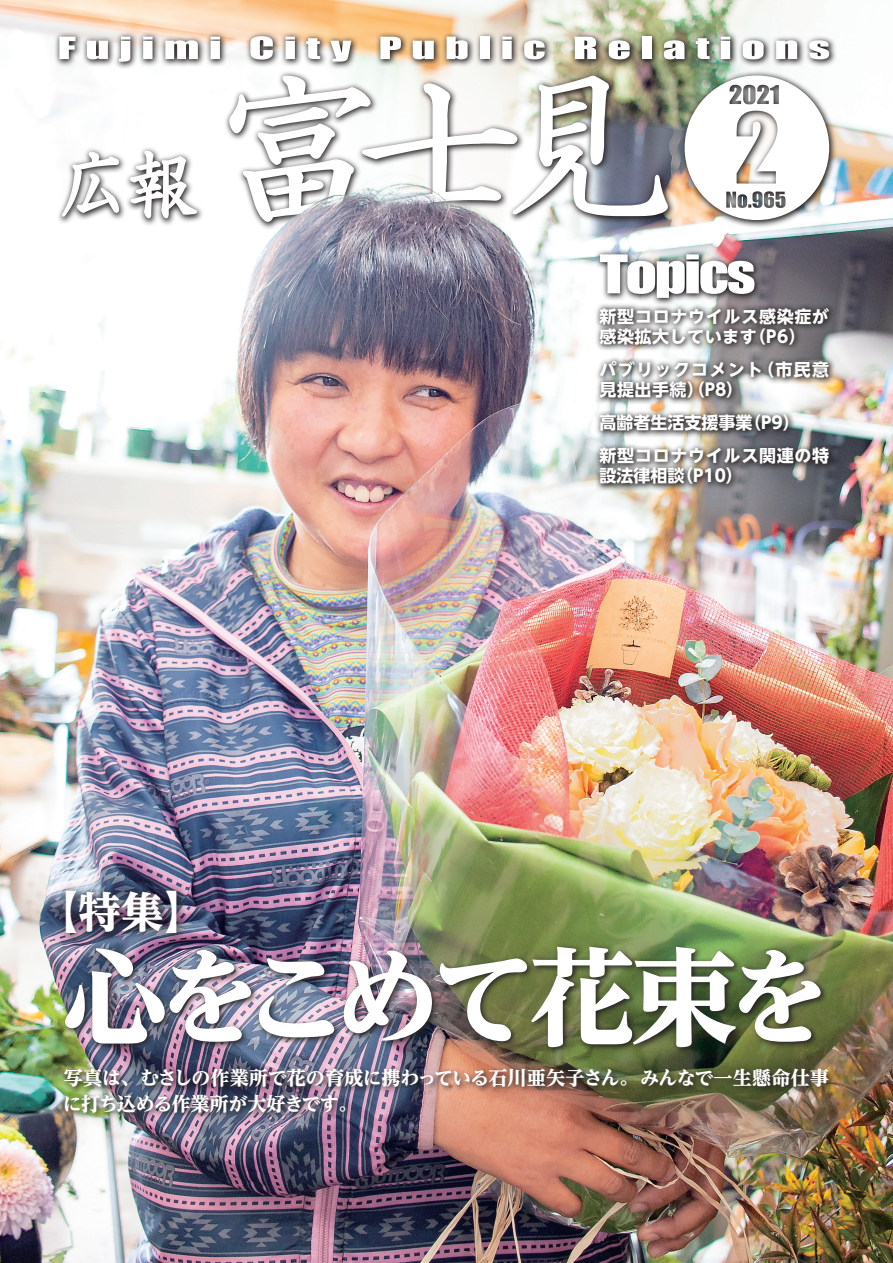
<style>
.page{position:relative;width:893px;height:1263px;background:#fff}
.page>*{position:absolute;margin:0;border:0;box-sizing:border-box;transform-origin:0 0}
.t1{font:800 106.35px "UD Reimin Pr 6 N";letter-spacing:-.11em;color:#fff}
.t2{font:49.35px "Impact";letter-spacing:-.04em;color:#fff;scale:1.25 1}
.t3{font:800 42.45px "UD Reimin Pr 6 N";color:#fff}
.t4{font:800 19.2px/25.5px "UD Reimin Pr 6 N";letter-spacing:-.02em;color:#fff}
.t5{font:700 16.95px/20.2px "UD Shin Go NT Pr 6 N";letter-spacing:.04em;color:#fff}
.t6{font:700 16.95px/20.2px "UD Shin Go NT Pr 6 N";letter-spacing:.075em;color:#fff}
.t7{font:700 16.95px "UD Shin Go NT Pr 6 N";color:#fff}
</style>
<div class="page">
<img style="left:0;top:0;width:893px;height:1263px">
<img style="left:57px;top:70px;width:619px;height:160px">
<svg style="left:40px;top:75px;width:628px;height:147px"></svg>
<img style="left:54px;top:31px;width:783px;height:39px">
<svg style="left:59px;top:37px;width:16px;height:22px"></svg>
<svg style="left:87px;top:41px;width:21px;height:18px"></svg>
<svg style="left:119px;top:37px;width:11px;height:25px"></svg>
<svg style="left:143px;top:37px;width:10px;height:22px"></svg>
<svg style="left:165px;top:40px;width:33px;height:19px"></svg>
<svg style="left:211px;top:37px;width:9px;height:22px"></svg>
<svg style="left:250px;top:36px;width:23px;height:24px"></svg>
<svg style="left:285px;top:37px;width:10px;height:22px"></svg>
<svg style="left:306px;top:38px;width:14px;height:21px"></svg>
<svg style="left:330px;top:41px;width:21px;height:21px"></svg>
<svg style="left:380px;top:37px;width:21px;height:22px"></svg>
<svg style="left:413px;top:41px;width:21px;height:18px"></svg>
<svg style="left:447px;top:37px;width:21px;height:22px"></svg>
<div style="left:480px;top:37px;width:9px;height:22px;background:#fff"></div>
<svg style="left:502px;top:37px;width:10px;height:22px"></svg>
<svg style="left:524px;top:40px;width:21px;height:19px"></svg>
<svg style="left:575px;top:37px;width:21px;height:22px"></svg>
<svg style="left:609px;top:40px;width:21px;height:19px"></svg>
<div style="left:642px;top:37px;width:10px;height:22px;background:#fff"></div>
<svg style="left:664px;top:40px;width:20px;height:19px"></svg>
<svg style="left:696px;top:38px;width:14px;height:21px"></svg>
<svg style="left:721px;top:37px;width:9px;height:22px"></svg>
<svg style="left:743px;top:40px;width:21px;height:19px"></svg>
<svg style="left:776px;top:40px;width:21px;height:19px"></svg>
<svg style="left:809px;top:40px;width:20px;height:19px"></svg>
<div style="left:595px;top:302px;width:242px;height:190px;background:#231f20;opacity:.95"></div>
<svg style="left:595px;top:249px;width:167px;height:57px"></svg>
<img style="left:61px;top:943px;width:767px;height:112px">
<img style="left:61px;top:1065px;width:776px;height:55px">
<img style="left:58px;top:883px;width:129px;height:61px">
<img style="left:679px;top:70px;width:159px;height:158px">
<svg style="left:685px;top:75px;width:144px;height:145px"></svg>
<img style="left:237px;top:190px;width:318px;height:35px">
<h2 class="t2" style="left:600px;top:236px;width:126px">Topics</h2>
<h3 class="t3" style="left:36px;top:877px;width:172px">【特集】</h3>
<p class="t5" style="left:600px;top:305px;width:231px">新型コロナウイルス感染症が感染拡大しています（P6）</p>
<p class="t6" style="left:600px;top:359px;width:231px">パブリックコメント（市民意見提出手続）（P8）</p>
<p class="t5" style="left:600px;top:405px;width:231px;line-height:33px">高齢者生活支援事業（P9）<br>新型コロナウイルス関連の特</p>
<p class="t7" style="left:600px;top:462px;width:145px">設法律相談（P10）</p>
<h1 class="t1" style="left:62px;top:909px;width:772px">心をこめて花束を</h1>
<p class="t4" style="left:63px;top:1065px;width:768px">写真は、むさしの作業所で花の育成に携わっている石川亜矢子さん。みんなで一生懸命仕事に打ち込める作業所が大好きです。</p>
</div>
